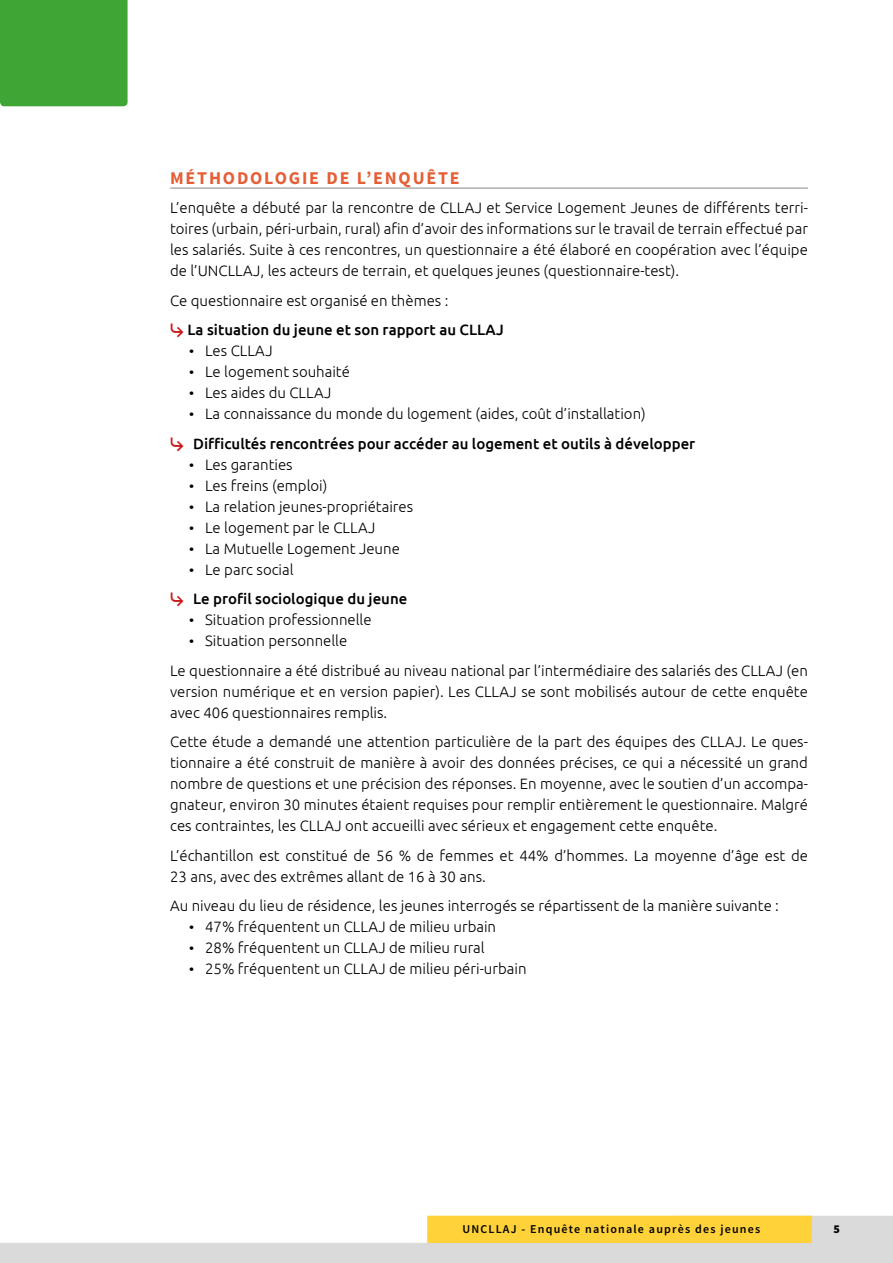
<style>
.page{position:relative;width:893px;height:1263px;background:#fff}
.page>*{position:absolute;margin:0;border:0;box-sizing:border-box;transform-origin:0 0}
.t1{font:700 18px "Source Sans Pro";letter-spacing:.1em;color:#e55e35}
.t2{font:300 15px/21px "Ubuntu";color:#000}
.t3{font:500 15px/29.5px "Ubuntu";color:#000}
.t4{font:600 12px "Source Sans Pro";letter-spacing:.1em;color:#000}
.t5{font:900 12px "Source Sans Pro";color:#000}
.s1{font-weight:300}
.s2{font-family:"Ingy Arrows Between";font-weight:400;color:#cd171a}
.s3{font-family:"Courier New";font-weight:400}
</style>
<div class="page">
<svg style="left:0;top:1216px;width:893px;height:47px"></svg>
<div style="left:0;top:0;width:128px;height:106px;background:#3fa535"></div>
<hr style="left:170px;top:188px;width:638px;height:1px;background:#878787">
<p class="t1" style="left:170px;top:166px;width:291px">MÉTHODOLOGIE DE L’ENQUÊTE</p>
<p class="t2" style="left:170px;top:197px;width:639px;text-align:justify">L’enquête a débuté par la rencontre de CLLAJ et Service Logement Jeunes de différents terri&shy;toires (urbain, péri-urbain, rural) afin d’avoir des informations sur le travail de terrain effectué par les salariés. Suite à ces rencontres, un questionnaire a été élaboré en coopération avec l’équipe de l’UNCLLAJ, les acteurs de terrain, et quelques jeunes (questionnaire-test).</p>
<p class="t3" style="left:170px;top:285px;width:335px"><span class="s1">Ce questionnaire est organisé en thèmes :<br></span><span class="s2">K</span> La situation du jeune et son rapport au CLLAJ</p>
<p class="t2" style="left:187px;top:340px;width:87px"><span class="s3">•</span> Les CLLAJ</p>
<p class="t2" style="left:187px;top:361px;width:164px"><span class="s3">•</span> Le logement souhaité</p>
<p class="t2" style="left:187px;top:382px;width:146px"><span class="s3">•</span> Les aides du CLLAJ</p>
<p class="t3" style="left:170px;top:398px;width:527px;text-indent:17px"><span class="s3">•</span> <span class="s1">La connaissance du monde du logement (aides, coût d’installation)<br></span><span class="s2">K</span> Difficultés rencontrées pour accéder au logement et outils à développer</p>
<p class="t2" style="left:187px;top:453px;width:107px"><span class="s3">•</span> Les garanties</p>
<p class="t2" style="left:187px;top:474px;width:142px"><span class="s3">•</span> Les freins (emploi)</p>
<p class="t2" style="left:187px;top:495px;width:228px"><span class="s3">•</span> La relation jeunes-propriétaires</p>
<p class="t2" style="left:187px;top:516px;width:190px"><span class="s3">•</span> Le logement par le CLLAJ</p>
<p class="t2" style="left:187px;top:537px;width:214px"><span class="s3">•</span> La Mutuelle Logement Jeune</p>
<p class="t3" style="left:170px;top:554px;width:239px;text-indent:17px"><span class="s3">•</span> <span class="s1">Le parc social<br></span><span class="s2">K</span> Le profil sociologique du jeune</p>
<p class="t2" style="left:187px;top:609px;width:186px"><span class="s3">•</span> Situation professionnelle</p>
<p class="t2" style="left:170px;top:626px;width:639px;line-height:29.5px;text-indent:17px"><span class="s3">•</span> Situation personnelle<br>Le questionnaire a été distribué au niveau national par l’intermédiaire des salariés des CLLAJ (en</p>
<p class="t2" style="left:170px;top:680px;width:639px">version numérique et en version papier). Les CLLAJ se sont mobilisés autour de cette enquête avec 406 questionnaires remplis.</p>
<p class="t2" style="left:170px;top:731px;width:639px;text-align:justify">Cette étude a demandé une attention particulière de la part des équipes des CLLAJ. Le ques&shy;tionnaire a été construit de manière à avoir des données précises, ce qui a nécessité un grand nombre de questions et une précision des réponses. En moyenne, avec le soutien d’un accompa&shy;gnateur, environ 30 minutes étaient requises pour remplir entièrement le questionnaire. Malgré ces contraintes, les CLLAJ ont accueilli avec sérieux et engagement cette enquête.</p>
<p class="t2" style="left:170px;top:844px;width:639px">L’échantillon est constitué de 56 % de femmes et 44% d’hommes. La moyenne d’âge est de<br>23 ans, avec des extrêmes allant de 16 à 30 ans.</p>
<p class="t2" style="left:170px;top:895px;width:610px">Au niveau du lieu de résidence, les jeunes interrogés se répartissent de la manière suivante :</p>
<p class="t2" style="left:187px;top:916px;width:311px"><span class="s3">•</span> 47% fréquentent un CLLAJ de milieu urbain</p>
<p class="t2" style="left:187px;top:937px;width:299px"><span class="s3">•</span> 28% fréquentent un CLLAJ de milieu rural</p>
<p class="t2" style="left:187px;top:958px;width:341px"><span class="s3">•</span> 25% fréquentent un CLLAJ de milieu péri-urbain</p>
<p class="t4" style="left:462px;top:1222px;width:299px">UNCLLAJ - Enquête nationale auprès des jeunes</p>
<p class="t5" style="left:833px;top:1221px;width:8px">5</p>
</div>
